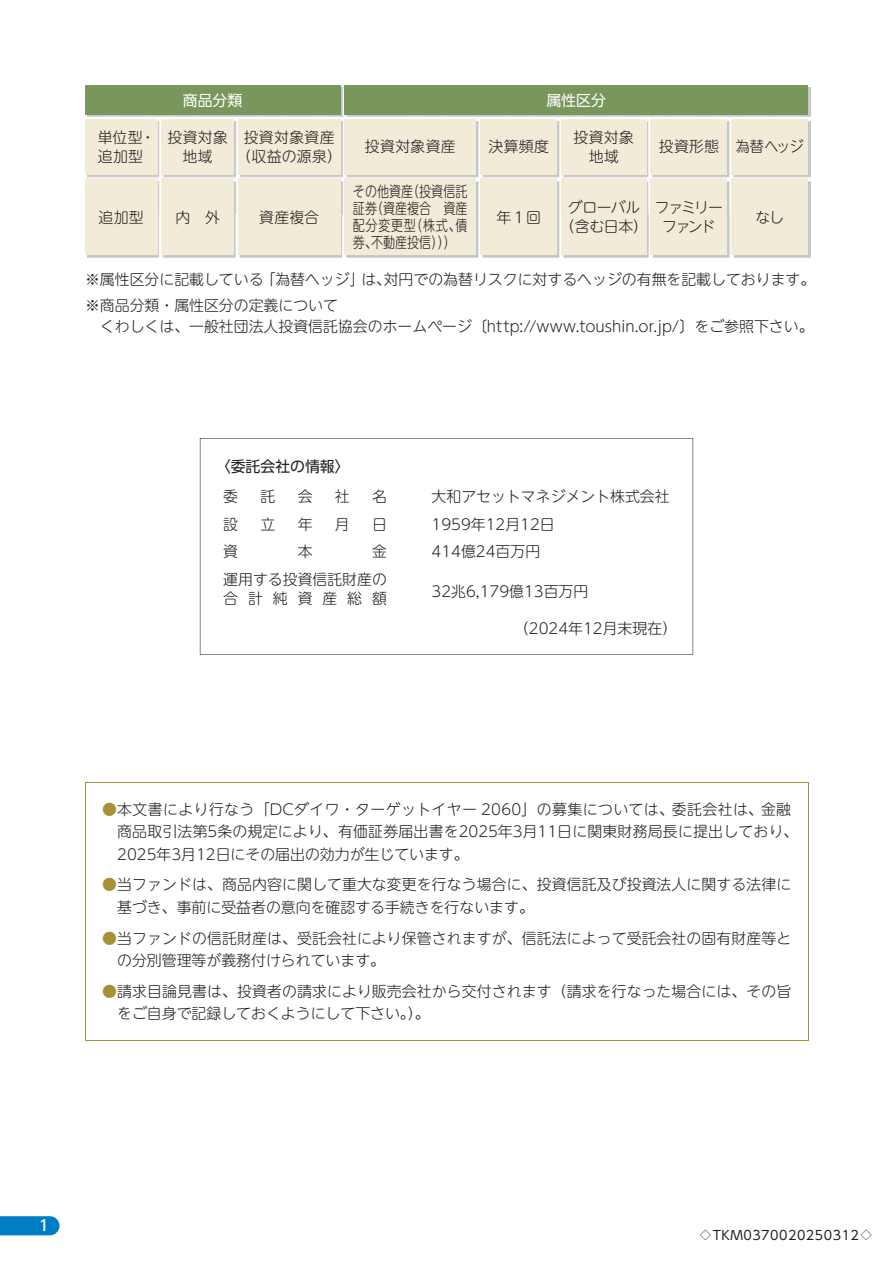
<style>
.page{position:relative;width:893px;height:1263px;background:#fff}
.page>*{position:absolute;margin:0;border:0;box-sizing:border-box;transform-origin:0 0}
.t1{font:300 14.85px/22.4px "UD Shin M Go Pro";color:#231f20}
.t2{font:300 14.85px/17px "UD Shin M Go Pro";color:#231f20;text-align:justify;scale:.81 1}
.t3{font:300 14.85px/19.2px "UD Shin M Go Pro";letter-spacing:.025em;color:#231f20;text-align:center}
.t4{font:300 14.85px/19.2px "UD Shin M Go Pro";letter-spacing:-.03em;color:#231f20;text-align:center}
.t5{font:14.85px "UD Shin Go Pro";color:#231f20}
.t6{font:300 14.85px/19.2px "UD Shin M Go Pro";letter-spacing:-.12em;color:#231f20;text-align:center}
.t7{font:14.85px "UD Shin Go Pro";color:#fff}
.t8{font:300 14.85px "UD Shin M Go Pro";letter-spacing:.665em;color:#231f20}
.t9{font:300 14.85px "UD Shin M Go Pro";color:#231f20;scale:.95 1}
.t10{font:500 14.85px "UD Shin Go Pro";color:#fff}
.t11{font:12.75px "UD Shin Go Pro";letter-spacing:.04em;color:#231f20}
.s1{color:#a79137}
.s2{font-size:10.8px}
</style>
<div class="page">
<svg style="left:0;top:1216px;width:60px;height:19px"></svg>
<svg style="left:200px;top:438px;width:493px;height:217px"></svg>
<img style="left:87px;top:87px;width:723px;height:170px">
<div style="left:344px;top:85px;width:464px;height:30px;background:#79965c"></div>
<div style="left:85px;top:85px;width:255px;height:30px;background:#79965c"></div>
<div style="left:85px;top:119px;width:72px;height:55px;background:#f1ebd8"></div>
<div style="left:162px;top:119px;width:72px;height:55px;background:#f1ebd8"></div>
<div style="left:238px;top:119px;width:102px;height:55px;background:#f1ebd8"></div>
<div style="left:344px;top:119px;width:132px;height:55px;background:#f1ebd8"></div>
<div style="left:480px;top:119px;width:77px;height:55px;background:#f1ebd8"></div>
<div style="left:561px;top:119px;width:85px;height:55px;background:#f1ebd8"></div>
<div style="left:651px;top:119px;width:76px;height:55px;background:#f1ebd8"></div>
<div style="left:85px;top:179px;width:72px;height:76px;background:#f1ebd8"></div>
<div style="left:162px;top:179px;width:72px;height:76px;background:#f1ebd8"></div>
<div style="left:238px;top:179px;width:102px;height:76px;background:#f1ebd8"></div>
<div style="left:344px;top:179px;width:132px;height:76px;background:#f1ebd8"></div>
<div style="left:480px;top:179px;width:77px;height:76px;background:#f1ebd8"></div>
<div style="left:561px;top:179px;width:85px;height:76px;background:#f1ebd8"></div>
<div style="left:651px;top:179px;width:76px;height:76px;background:#f1ebd8"></div>
<div style="left:731px;top:119px;width:77px;height:55px;background:#f1ebd8"></div>
<div style="left:731px;top:179px;width:77px;height:76px;background:#f1ebd8"></div>
<hr style="left:85px;top:782px;width:723px;height:1px;background:#a79137">
<hr style="left:85px;top:783px;width:1px;height:257px;background:#a79137">
<hr style="left:808px;top:783px;width:1px;height:257px;background:#a79137">
<hr style="left:85px;top:1040px;width:723px;height:1px;background:#a79137">
<p class="t7" style="left:183px;top:88px;width:61px">商品分類</p>
<p class="t7" style="left:546px;top:88px;width:61px">属性区分</p>
<p class="t1" style="left:98px;top:127px;width:59px;line-height:19.2px">単位型・追加型</p>
<p class="t1" style="left:167px;top:127px;width:62px;line-height:19.2px;text-align:center">投資対象地域</p>
<p class="t3" style="left:237px;top:127px;width:107px">投資対象資産（収益の源泉）</p>
<p class="t1" style="left:365px;top:135px;width:92px">投資対象資産</p>
<p class="t1" style="left:488px;top:135px;width:62px">決算頻度</p>
<p class="t1" style="left:574px;top:127px;width:62px;line-height:19.2px;text-align:center">投資対象地域</p>
<p class="t1" style="left:659px;top:135px;width:62px">投資形態</p>
<p class="t1" style="left:99px;top:205px;width:47px">追加型</p>
<p class="t1" style="left:175px;top:205px;width:46px">内　外</p>
<p class="t1" style="left:259px;top:205px;width:62px">資産複合</p>
<p class="t2" style="left:353px;top:182px;width:143px">その他資産（投資信託証券（資産複合　資産配分変更型（株式、債券、不動産投信）））</p>
<p class="t1" style="left:496px;top:205px;width:46px">年１回</p>
<p class="t4" style="left:560px;top:197px;width:89px">グローバル（含む日本）</p>
<p class="t6" style="left:655px;top:197px;width:70px">ファミリーファンド</p>
<p class="t9" style="left:736px;top:135px;width:73px">為替ヘッジ</p>
<p class="t1" style="left:755px;top:205px;width:30px">なし</p>
<p class="t1" style="left:85px;top:266px;width:732px;line-height:25.5px">※属性区分に記載している「為替ヘッジ」は、対円での為替リスクに対するヘッジの有無を記載しております。※商品分類・属性区分の定義について</p>
<p class="t1" style="left:85px;top:314px;width:730px">　くわしくは、一般社団法人投資信託協会のホームページ〔http://www.toushin.or.jp/ 〕をご参照下さい。</p>
<p class="t5" style="left:216px;top:455px;width:135px">〈委託会社の情報〉</p>
<p class="t1" style="left:223px;top:484px;width:16px">委</p>
<p class="t1" style="left:260px;top:484px;width:16px">託</p>
<p class="t1" style="left:298px;top:484px;width:16px">会</p>
<p class="t1" style="left:335px;top:484px;width:16px">社</p>
<p class="t1" style="left:372px;top:484px;width:16px">名</p>
<p class="t1" style="left:223px;top:512px;width:16px">設</p>
<p class="t1" style="left:260px;top:512px;width:16px">立</p>
<p class="t1" style="left:298px;top:512px;width:16px">年</p>
<p class="t1" style="left:335px;top:512px;width:16px">月</p>
<p class="t1" style="left:372px;top:512px;width:16px">日</p>
<p class="t1" style="left:223px;top:540px;width:16px">資</p>
<p class="t1" style="left:298px;top:540px;width:16px">本</p>
<p class="t1" style="left:223px;top:537px;width:165px;line-height:27.6px;text-align:right">金<br>運用する投資信託財産の</p>
<p class="t8" style="left:223px;top:586px;width:165px">合計純資産総額</p>
<p class="t1" style="left:432px;top:482px;width:240px;line-height:27.6px">大和アセットマネジメント株式会社<br>1959年12月12日<br>414億24百万円</p>
<p class="t1" style="left:432px;top:579px;width:158px">32兆6,179億13百万円</p>
<p class="t1" style="left:514px;top:616px;width:165px">（2024年12月末現在）</p>
<p class="t1" style="left:117px;top:797px;width:683px;text-indent:-15px"><span class="s1">●</span>本文書により行なう「DCダイワ・ターゲットイヤー 2060」の募集については、委託会社は、金融商品取引法第5条の規定により、有価証券届出書を2025年3月11日に関東財務局長に提出しており、<br>2025年3月12日にその届出の効力が生じています。</p>
<p class="t1" style="left:117px;top:873px;width:676px;text-indent:-15px"><span class="s1">●</span>当ファンドは、商品内容に関して重大な変更を行なう場合に、投資信託及び投資法人に関する法律に基づき、事前に受益者の意向を確認する手続きを行ないます。</p>
<p class="t1" style="left:117px;top:926px;width:676px;text-indent:-15px"><span class="s1">●</span>当ファンドの信託財産は、受託会社により保管されますが、信託法によって受託会社の固有財産等との分別管理等が義務付けられています。</p>
<p class="t1" style="left:117px;top:979px;width:676px;text-indent:-15px"><span class="s1">●</span>請求目論見書は、投資者の請求により販売会社から交付されます（請求を行なった場合には、その旨をご自身で記録しておくようにして下さい。）。</p>
<p class="t10" style="left:39px;top:1214px;width:11px">1</p>
<p class="t11" style="left:700px;top:1225px;width:173px"><span class="s2">◇</span>TKM0370020250312 <span class="s2">◇</span></p>
</div>
